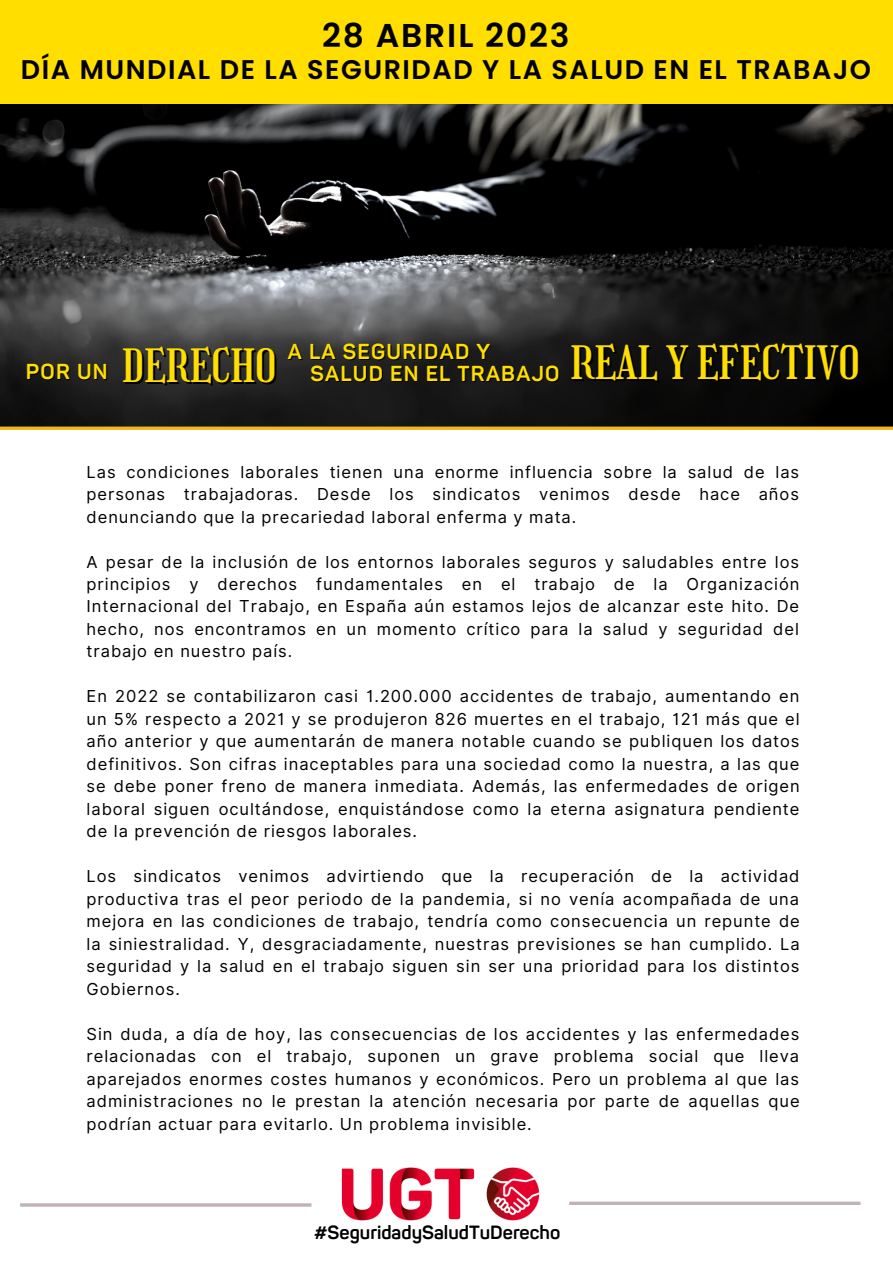
<style>
.page{position:relative;width:893px;height:1264px;background:#fff}
.page>*{position:absolute;margin:0;border:0;box-sizing:border-box;transform-origin:0 0}
.t1{font:44.85px "Girassol";color:#ffde00}
.t2{font:600 33px "Poppins";letter-spacing:.055em;color:#000}
.t3{font:600 27px "Poppins";letter-spacing:.055em;color:#000}
.t4{font:700 21.3px/21.8px "Panton";letter-spacing:.055em;color:#ffde00}
.t5{font:700 18.9px "Panton";color:#000}
.t6{font:16.5px/22.5px "Inter";letter-spacing:.055em;color:#000;text-align:justify}
.s1{font-family:"Panton";font-weight:700;font-size:21.3px}
.s2{font-family:"Girassol";font-weight:400;font-size:44.85px}
</style>
<div class="page">
<hr style="left:569px;top:1201px;width:291px;height:3px;background:#c1b2b6">
<hr style="left:20px;top:1203px;width:291px;height:3px;background:#c1b2b6">
<img style="left:0;top:103px;width:892px;height:323px">
<div style="left:0;top:0;width:892px;height:103px;background:#ffde00"></div>
<svg style="left:0;top:426px;width:892px;height:4px;background:#d39f20"></svg>
<img style="left:341px;top:1167px;width:199px;height:54px">
<h2 class="t2" style="left:322px;top:12px;width:249px">28 ABRIL 2023</h2>
<h3 class="t3" style="left:21px;top:51px;width:851px">DÍA MUNDIAL DE LA SEGURIDAD Y LA SALUD EN EL TRABAJO</h3>
<h1 class="t1" style="left:26px;top:339px;width:252px"><span class="s1">POR UN</span> DERECHO</h1>
<p class="t4" style="left:310px;top:341px;width:551px;text-indent:-22px">A LA SEGURIDAD Y<br>SALUD EN EL TRABAJO <span class="s2">REAL Y EFECTIVO</span></p>
<p class="t6" style="left:87px;top:460px;width:714px">Las condiciones laborales tienen una enorme influencia sobre la salud de las personas trabajadoras. Desde los sindicatos venimos desde hace años denunciando que la precariedad laboral enferma y mata.</p>
<p class="t6" style="left:87px;top:550px;width:714px">A pesar de la inclusión de los entornos laborales seguros y saludables entre los principios y derechos fundamentales en el trabajo de la Organización Internacional del Trabajo, en España aún estamos lejos de alcanzar este hito. De hecho, nos encontramos en un momento crítico para la salud y seguridad del trabajo en nuestro país.</p>
<p class="t6" style="left:87px;top:685px;width:714px">En 2022 se contabilizaron casi 1.200.000 accidentes de trabajo, aumentando en un 5% respecto a 2021 y se produjeron 826 muertes en el trabajo, 121 más que el año anterior y que aumentarán de manera notable cuando se publiquen los datos definitivos. Son cifras inaceptables para una sociedad como la nuestra, a las que se debe poner freno de manera inmediata. Además, las enfermedades de origen laboral siguen ocultándose, enquistándose como la eterna asignatura pendiente de la prevención de riesgos laborales.</p>
<p class="t6" style="left:87px;top:865px;width:714px">Los sindicatos venimos advirtiendo que la recuperación de la actividad productiva tras el peor periodo de la pandemia, si no venía acompañada de una mejora en las condiciones de trabajo, tendría como consecuencia un repunte de la siniestralidad. Y, desgraciadamente, nuestras previsiones se han cumplido. La seguridad y la salud en el trabajo siguen sin ser una prioridad para los distintos Gobiernos.</p>
<p class="t6" style="left:87px;top:1022px;width:714px">Sin duda, a día de hoy, las consecuencias de los accidentes y las enfermedades relacionadas con el trabajo, suponen un grave problema social que lleva aparejados enormes costes humanos y económicos. Pero un problema al que las administraciones no le prestan la atención necesaria por parte de aquellas que podrían actuar para evitarlo. Un problema invisible.</p>
<p class="t5" style="left:314px;top:1220px;width:247px">#SeguridadySaludTuDerecho</p>
</div>
